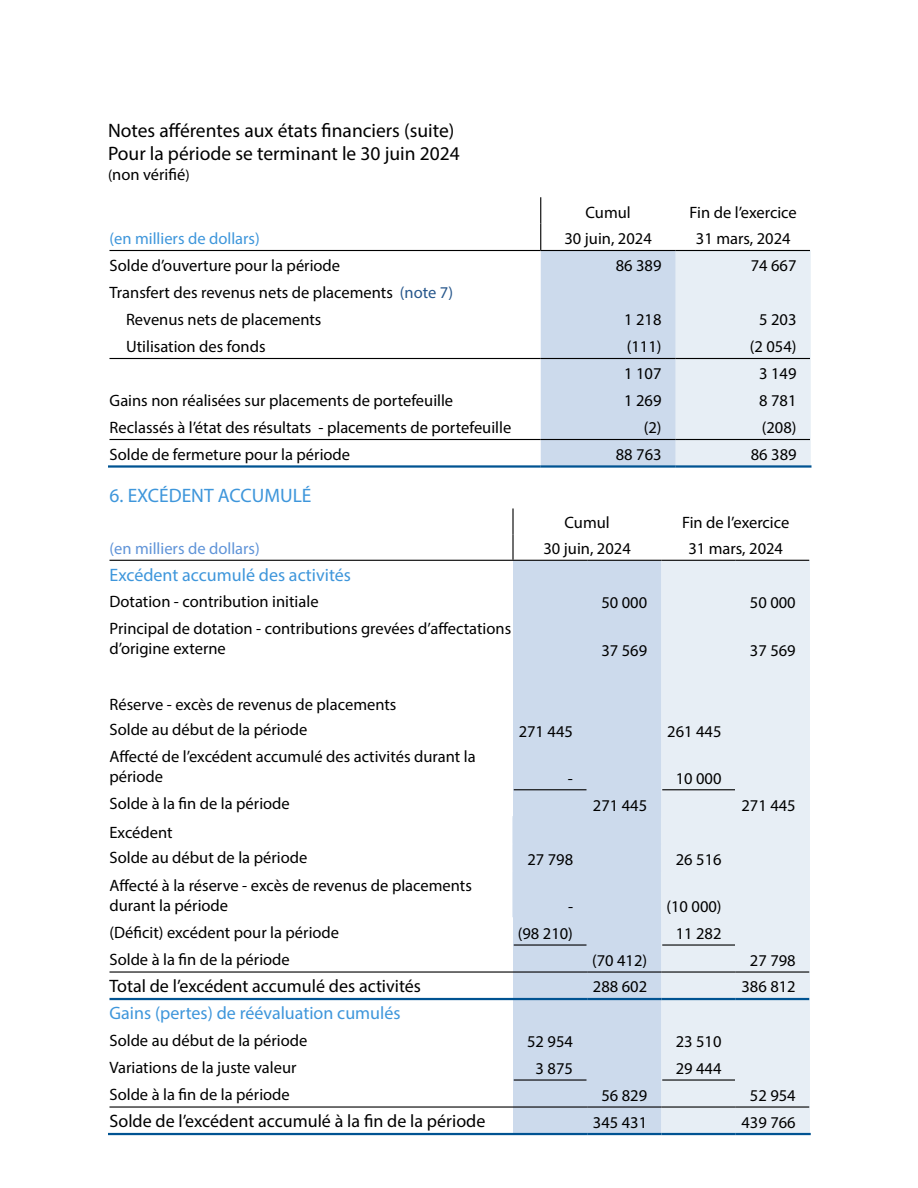
<style>
.page{position:relative;width:918px;height:1188px;background:#fff}
.page>*{position:absolute;margin:0;border:0;box-sizing:border-box;transform-origin:0 0}
.t1{font:19.5px/23.4px "Myriad Pro";color:#000}
.t2{font:19.5px "Myriad Pro";color:#3e96db}
.t3{font:18px "Myriad Pro";color:#000}
.t4{font:18px "Myriad Pro";color:#3e96db}
.t5{font:16.5px/19.8px "Myriad Pro";color:#000}
.t6{font:16.5px "Myriad Pro";color:#6094d8}
.t7{font:16.5px "Myriad Pro";color:#3e96db}
.s1{font-size:15px}
.s2{color:#27578c}
</style>
<div class="page">
<div style="left:513px;top:561px;width:149px;height:572px;background:#ccdaec"></div>
<div style="left:662px;top:560px;width:148px;height:573px;background:#e7eef5"></div>
<hr style="left:512px;top:508px;width:2px;height:26px;background:#000">
<hr style="left:512px;top:534px;width:2px;height:26px;background:#000">
<hr style="left:110px;top:560px;width:403px;height:1px;background:#000">
<hr style="left:513px;top:560px;width:74px;height:1px;background:#000">
<hr style="left:587px;top:560px;width:75px;height:1px;background:#000">
<hr style="left:662px;top:560px;width:74px;height:1px;background:#000">
<hr style="left:736px;top:560px;width:73px;height:1px;background:#000">
<hr style="left:514px;top:789px;width:72px;height:1px;background:#000">
<hr style="left:662px;top:789px;width:73px;height:1px;background:#000">
<hr style="left:512px;top:817px;width:2px;height:26px;background:#ccdaec">
<hr style="left:512px;top:816px;width:76px;height:1px;background:#ccdaec">
<hr style="left:661px;top:816px;width:75px;height:1px;background:#e7eef5">
<hr style="left:512px;top:844px;width:2px;height:26px;background:#ccdaec">
<hr style="left:512px;top:843px;width:76px;height:1px;background:#ccdaec">
<svg style="left:587px;top:817px;width:1px;height:53px"></svg>
<svg style="left:661px;top:817px;width:1px;height:53px"></svg>
<hr style="left:661px;top:843px;width:75px;height:1px;background:#e7eef5">
<svg style="left:735px;top:817px;width:1px;height:53px"></svg>
<hr style="left:512px;top:871px;width:2px;height:46px;background:#ccdaec">
<hr style="left:512px;top:870px;width:76px;height:1px;background:#ccdaec">
<hr style="left:587px;top:871px;width:1px;height:46px;background:#ccdaec">
<hr style="left:514px;top:917px;width:72px;height:2px;background:#ccdaec">
<hr style="left:661px;top:871px;width:1px;height:46px;background:#e7eef5">
<hr style="left:661px;top:870px;width:75px;height:1px;background:#e7eef5">
<hr style="left:735px;top:871px;width:1px;height:46px;background:#e7eef5">
<hr style="left:662px;top:917px;width:73px;height:2px;background:#e7eef5">
<hr style="left:514px;top:944px;width:72px;height:2px;background:#000">
<hr style="left:662px;top:944px;width:73px;height:2px;background:#000">
<hr style="left:110px;top:971px;width:403px;height:2px;background:#000">
<hr style="left:513px;top:971px;width:74px;height:2px;background:#000">
<hr style="left:587px;top:971px;width:75px;height:2px;background:#000">
<hr style="left:662px;top:971px;width:74px;height:2px;background:#000">
<hr style="left:736px;top:971px;width:73px;height:2px;background:#000">
<hr style="left:110px;top:998px;width:403px;height:2px;background:#005392">
<hr style="left:513px;top:998px;width:74px;height:2px;background:#005392">
<hr style="left:587px;top:998px;width:75px;height:2px;background:#005392">
<hr style="left:662px;top:998px;width:74px;height:2px;background:#005392">
<hr style="left:736px;top:998px;width:73px;height:2px;background:#005392">
<hr style="left:514px;top:1079px;width:72px;height:2px;background:#000">
<hr style="left:662px;top:1079px;width:73px;height:2px;background:#000">
<hr style="left:110px;top:1106px;width:403px;height:2px;background:#000">
<hr style="left:513px;top:1106px;width:74px;height:2px;background:#000">
<hr style="left:587px;top:1106px;width:75px;height:2px;background:#000">
<hr style="left:662px;top:1106px;width:74px;height:2px;background:#000">
<hr style="left:736px;top:1106px;width:73px;height:2px;background:#000">
<hr style="left:108px;top:1133px;width:405px;height:2px;background:#005392">
<hr style="left:513px;top:1133px;width:74px;height:2px;background:#005392">
<hr style="left:587px;top:1133px;width:75px;height:2px;background:#005392">
<hr style="left:662px;top:1133px;width:74px;height:2px;background:#005392">
<hr style="left:736px;top:1133px;width:75px;height:2px;background:#005392">
<svg style="left:540px;top:197px;width:271px;height:268px"></svg>
<hr style="left:110px;top:250px;width:431px;height:1px;background:#000">
<hr style="left:541px;top:250px;width:135px;height:1px;background:#000">
<hr style="left:676px;top:250px;width:134px;height:1px;background:#000">
<hr style="left:110px;top:358px;width:431px;height:1px;background:#000">
<hr style="left:541px;top:358px;width:135px;height:1px;background:#000">
<hr style="left:676px;top:358px;width:134px;height:1px;background:#000">
<hr style="left:110px;top:439px;width:431px;height:1px;background:#000">
<hr style="left:541px;top:439px;width:135px;height:1px;background:#000">
<hr style="left:676px;top:439px;width:134px;height:1px;background:#000">
<hr style="left:108px;top:465px;width:433px;height:3px;background:#005392">
<hr style="left:541px;top:465px;width:135px;height:3px;background:#005392">
<hr style="left:676px;top:465px;width:136px;height:3px;background:#005392">
<p class="t1" style="left:108px;top:118px;width:353px">Notes afférentes aux états financiers (suite)<br>Pour la période se terminant le 30 juin 2024</p>
<p class="t5" style="left:108px;top:164px;width:83px"><span class="s1">(</span>non vérifié<span class="s1">)</span></p>
<p class="t5" style="left:586px;top:202px;width:47px">Cumul</p>
<p class="t5" style="left:690px;top:202px;width:109px">Fin de l’exercice</p>
<p class="t7" style="left:110px;top:229px;width:152px">(en milliers de dollars)</p>
<p class="t5" style="left:565px;top:229px;width:89px">30 juin, 2024</p>
<p class="t5" style="left:696px;top:229px;width:96px">31 mars, 2024</p>
<p class="t5" style="left:110px;top:256px;width:232px">Solde d’ouverture pour la période</p>
<p class="t5" style="left:616px;top:256px;width:47px">86 389</p>
<p class="t5" style="left:751px;top:256px;width:47px">74 667</p>
<p class="t5" style="left:126px;top:279px;width:329px;line-height:27px;text-indent:-16px">Transfert des revenus nets de placements <span class="s2">(note 7)<br></span>Revenus nets de placements</p>
<p class="t5" style="left:624px;top:310px;width:39px">1 218</p>
<p class="t5" style="left:759px;top:310px;width:39px">5 203</p>
<p class="t5" style="left:126px;top:337px;width:141px">Utilisation des fonds</p>
<p class="t5" style="left:627px;top:337px;width:36px">(111)</p>
<p class="t5" style="left:750px;top:337px;width:48px">(2 054)</p>
<p class="t5" style="left:624px;top:364px;width:39px">1 107</p>
<p class="t5" style="left:759px;top:364px;width:39px">3 149</p>
<p class="t5" style="left:110px;top:391px;width:345px">Gains non réalisées sur placements de portefeuille</p>
<p class="t5" style="left:624px;top:391px;width:39px">1 269</p>
<p class="t5" style="left:759px;top:391px;width:39px">8 781</p>
<p class="t5" style="left:110px;top:418px;width:403px">Reclassés à l’état des résultats - placements de portefeuille</p>
<p class="t5" style="left:644px;top:418px;width:19px">(2)</p>
<p class="t5" style="left:762px;top:418px;width:36px">(208)</p>
<p class="t5" style="left:110px;top:445px;width:242px">Solde de fermeture pour la période</p>
<p class="t5" style="left:616px;top:445px;width:47px">88 763</p>
<p class="t5" style="left:751px;top:445px;width:47px">86 389</p>
<p class="t2" style="left:110px;top:483px;width:204px">6. EXCÉDENT ACCUMULÉ</p>
<p class="t5" style="left:565px;top:513px;width:47px">Cumul</p>
<p class="t5" style="left:682px;top:513px;width:109px">Fin de l’exercice</p>
<p class="t6" style="left:109px;top:539px;width:152px">(en milliers de dollars)</p>
<p class="t5" style="left:543px;top:539px;width:89px">30 juin, 2024</p>
<p class="t5" style="left:688px;top:539px;width:96px">31 mars, 2024</p>
<p class="t4" style="left:110px;top:564px;width:243px">Excédent accumulé des activités</p>
<p class="t5" style="left:110px;top:591px;width:211px">Dotation - contribution initiale</p>
<p class="t5" style="left:601px;top:593px;width:47px">50 000</p>
<p class="t5" style="left:750px;top:593px;width:47px">50 000</p>
<p class="t5" style="left:109px;top:619px;width:403px">Principal de dotation - contributions grevées d’affectations d’origine externe</p>
<p class="t5" style="left:601px;top:640px;width:47px">37 569</p>
<p class="t5" style="left:750px;top:640px;width:47px">37 569</p>
<p class="t5" style="left:109px;top:691px;width:288px;line-height:25.7px">Réserve - excès de revenus de placements<br>Solde au début de la période</p>
<p class="t5" style="left:109px;top:747px;width:368px">Affecté de l’excédent accumulé des activités durant la période</p>
<p class="t5" style="left:519px;top:721px;width:56px">271 445</p>
<p class="t5" style="left:667px;top:721px;width:56px">261 445</p>
<p class="t5" style="left:568px;top:768px;width:7px">-</p>
<p class="t5" style="left:676px;top:768px;width:47px">10 000</p>
<p class="t5" style="left:109px;top:794px;width:182px">Solde à la fin de la période</p>
<p class="t5" style="left:593px;top:795px;width:56px">271 445</p>
<p class="t5" style="left:741px;top:795px;width:56px">271 445</p>
<p class="t5" style="left:109px;top:819px;width:199px;line-height:25.7px">Excédent<br>Solde au début de la période</p>
<p class="t5" style="left:527px;top:849px;width:47px">27 798</p>
<p class="t5" style="left:676px;top:849px;width:47px">26 516</p>
<p class="t5" style="left:110px;top:875px;width:364px">Affecté à la réserve - excès de revenus de placements durant la période</p>
<p class="t5" style="left:568px;top:896px;width:7px">-</p>
<p class="t5" style="left:666px;top:896px;width:57px">(10 000)</p>
<p class="t5" style="left:110px;top:922px;width:231px">(Déficit) excédent pour la période</p>
<p class="t5" style="left:518px;top:923px;width:57px">(98 210)</p>
<p class="t5" style="left:676px;top:923px;width:47px">11 282</p>
<p class="t5" style="left:110px;top:949px;width:182px">Solde à la fin de la période</p>
<p class="t5" style="left:592px;top:950px;width:57px">(70 412)</p>
<p class="t5" style="left:750px;top:950px;width:47px">27 798</p>
<p class="t3" style="left:110px;top:975px;width:313px">Total de l’excédent accumulé des activités</p>
<p class="t5" style="left:593px;top:976px;width:56px">288 602</p>
<p class="t5" style="left:741px;top:976px;width:56px">386 812</p>
<p class="t4" style="left:110px;top:1002px;width:293px">Gains (pertes) de réévaluation cumulés</p>
<p class="t5" style="left:110px;top:1030px;width:199px">Solde au début de la période</p>
<p class="t5" style="left:527px;top:1031px;width:47px">52 954</p>
<p class="t5" style="left:676px;top:1031px;width:47px">23 510</p>
<p class="t5" style="left:109px;top:1057px;width:189px">Variations de la juste valeur</p>
<p class="t5" style="left:536px;top:1058px;width:39px">3 875</p>
<p class="t5" style="left:676px;top:1058px;width:47px">29 444</p>
<p class="t5" style="left:109px;top:1084px;width:182px">Solde à la fin de la période</p>
<p class="t5" style="left:601px;top:1085px;width:47px">56 829</p>
<p class="t5" style="left:750px;top:1085px;width:47px">52 954</p>
<p class="t3" style="left:110px;top:1110px;width:377px">Solde de l’excédent accumulé à la fin de la période</p>
<p class="t5" style="left:593px;top:1112px;width:56px">345 431</p>
<p class="t5" style="left:741px;top:1112px;width:56px">439 766</p>
</div>
